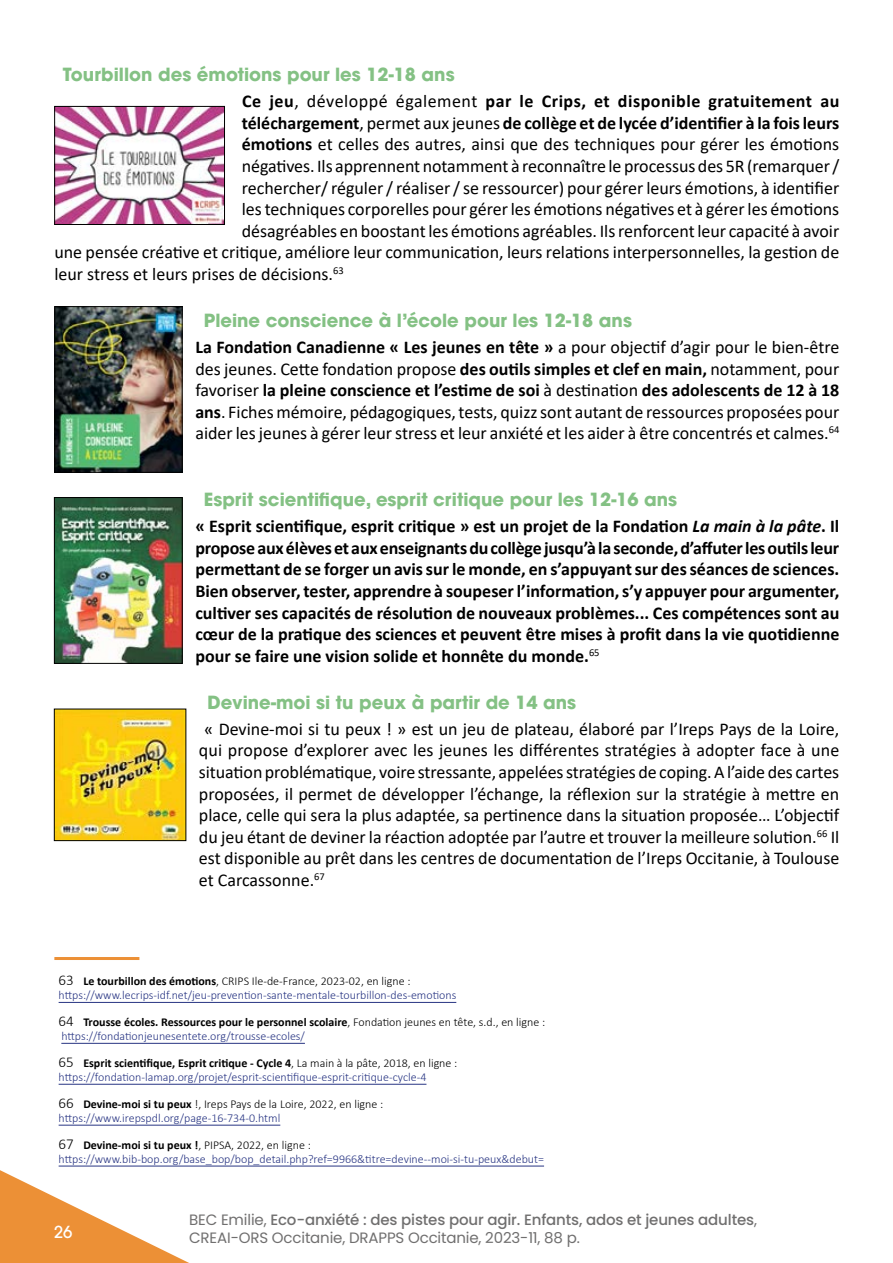
<style>
.page{position:relative;width:893px;height:1263px;background:#fff}
.page>*{position:absolute;margin:0;border:0;box-sizing:border-box;transform-origin:0 0}
.t1{font:18px/21.6px "Calibri";color:#000;text-align:justify}
.t2{font:700 18px/21.6px "Calibri";color:#000;text-align:justify}
.t3{font:700 18px "ITC Avant Garde Pro";color:#84c184}
.t4{font:700 18px "Calibri";letter-spacing:.03em;color:#000}
.t5{font:500 16.5px "ITC Avant Garde Pro";color:#fff}
.t6{font:500 15px "Poppins";letter-spacing:-.01em;color:#706f6f}
.t7{font:15px "Poppins";letter-spacing:-.01em;color:#706f6f}
.t8{font:300 12px/14.4px "Calibri";color:#283583}
.s1{font-weight:400}
.s2{font-weight:700}
.s3{font-style:italic}
.s4{font-size:15px;color:#000}
.s5{font-weight:700;color:#000}
.s6{color:#000}
</style>
<div class="page">
<svg style="left:0;top:1170px;width:189px;height:93px"></svg>
<img style="left:56px;top:108px;width:167px;height:115px">
<div style="left:54px;top:106px;width:171px;height:119px;border:1px solid #000"></div>
<hr style="left:54px;top:957px;width:85px;height:3px;background:#ec9036">
<hr style="left:59px;top:1002px;width:397px;height:1px;background:#283583">
<hr style="left:61px;top:1043px;width:244px;height:1px;background:#283583">
<hr style="left:59px;top:1084px;width:367px;height:1px;background:#283583">
<hr style="left:59px;top:1125px;width:221px;height:1px;background:#283583">
<hr style="left:59px;top:1166px;width:485px;height:1px;background:#283583">
<img style="left:56px;top:308px;width:125px;height:163px">
<div style="left:54px;top:306px;width:129px;height:167px;border:1px solid #000"></div>
<img style="left:56px;top:499px;width:125px;height:163px">
<div style="left:54px;top:497px;width:129px;height:167px;border:1px solid #000"></div>
<img style="left:56px;top:711px;width:128px;height:128px">
<div style="left:54px;top:709px;width:132px;height:132px;border:1px solid #000"></div>
<p class="t3" style="left:63px;top:63px;width:393px">Tourbillon des émotions pour les 12-18 ans</p>
<p class="t4" style="left:242px;top:89px;width:599px">Ce jeu<span class="s1">, développé également</span> par le Crips, et disponible gratuitement au</p>
<p class="t2" style="left:242px;top:112px;width:599px">téléchargement<span class="s1">, permet aux jeunes</span> de collège et de lycée d’identifier à la fois leurs</p>
<p class="t1" style="left:242px;top:133px;width:599px"><span class="s2">émotions</span> et celles des autres, ainsi que des techniques pour gérer les émotions</p>
<p class="t1" style="left:242px;top:155px;width:599px">négatives. Ils apprennent notamment à reconnaître le processus des 5R (remarquer/</p>
<p class="t1" style="left:242px;top:176px;width:599px">rechercher/ réguler / réaliser / se ressourcer) pour gérer leurs émotions, à identifier</p>
<p class="t1" style="left:242px;top:198px;width:599px">les techniques corporelles pour gérer les émotions négatives et à gérer les émotions</p>
<p class="t1" style="left:242px;top:220px;width:599px">désagréables en boostant les émotions agréables. Ils renforcent leur capacité à avoir</p>
<p class="t1" style="left:54px;top:241px;width:786px">une pensée créative et critique, améliore leur communication, leurs relations interpersonnelles, la gestion de</p>
<p class="t1" style="left:54px;top:263px;width:291px">leur stress et leurs prises de décisions.<sup>63</sup></p>
<p class="t3" style="left:204px;top:308px;width:430px">Pleine conscience à l’école pour les 12-18 ans</p>
<p class="t1" style="left:195px;top:336px;width:646px"><span class="s2">La Fondation Canadienne « Les jeunes en tête »</span> a pour objectif d’agir pour le bien-être des jeunes. Cette fondation propose <span class="s2">des outils simples et clef en main,</span> notamment, pour favoriser <span class="s2">la pleine conscience et l’estime de soi</span> à destination <span class="s2">des adolescents de 12 à 18 ans</span>. Fiches mémoire, pédagogiques, tests, quizz sont autant de ressources proposées pour aider les jeunes à gérer leur stress et leur anxiété et les aider à être concentrés et calmes.<sup>64</sup></p>
<p class="t3" style="left:204px;top:488px;width:475px">Esprit scientifique, esprit critique pour les 12-16 ans</p>
<p class="t2" style="left:195px;top:515px;width:645px">« Esprit scientifique, esprit critique » est un projet de la Fondation <span class="s3">La main à la pâte</span>. Il propose aux élèves et aux enseignants du collège jusqu’à la seconde, d’affuter les outils leur permettant de se forger un avis sur le monde, en s’appuyant sur des séances de sciences.<br>Bien observer, tester, apprendre à soupeser l’information, s’y appuyer pour argumenter, cultiver ses capacités de résolution de nouveaux problèmes... Ces compétences sont au cœur de la pratique des sciences et peuvent être mises à profit dans la vie quotidienne pour se faire une vision solide et honnête du monde.<sup>65</sup></p>
<p class="t3" style="left:207px;top:690px;width:370px">Devine-moi si tu peux à partir de 14 ans</p>
<p class="t1" style="left:199px;top:717px;width:642px">« Devine-moi si tu peux ! » est un jeu de plateau, élaboré par l’Ireps Pays de la Loire, qui propose d’explorer avec les jeunes les différentes stratégies à adopter face à une situation problématique, voire stressante, appelées stratégies de coping. A l’aide des cartes proposées, il permet de développer l’échange, la réflexion sur la stratégie à mettre en place, celle qui sera la plus adaptée, sa pertinence dans la situation proposée… L’objectif du jeu étant de deviner la réaction adoptée par l’autre et trouver la meilleure solution.<sup>66</sup> Il est disponible au prêt dans les centres de documentation de l’Ireps Occitanie, à Toulouse et Carcassonne.<sup>67</sup></p>
<p class="t8" style="left:59px;top:974px;width:399px"><span class="s4">63</span> <span class="s5">Le tourbillon des émotions</span><span class="s6">, CRIPS Ile-de-France, 2023-02, en ligne : </span>https://www.lecrips-idf.net/jeu-prevention-sante-mentale-tourbillon-des-emotions</p>
<p class="t8" style="left:59px;top:1015px;width:488px"><span class="s4">64</span> <span class="s5">Trousse écoles. Ressources pour le personnel scolaire</span><span class="s6">, Fondation jeunes en tête, s.d., en ligne : </span>https://fondationjeunesentete.org/trousse-ecoles/</p>
<p class="t8" style="left:59px;top:1055px;width:400px"><span class="s4">65</span> <span class="s5">Esprit scientifique, Esprit critique - Cycle 4</span><span class="s6">, La main à la pâte, 2018, en ligne : </span>https://fondation-lamap.org/projet/esprit-scientifique-esprit-critique-cycle-4</p>
<p class="t8" style="left:59px;top:1096px;width:326px"><span class="s4">66</span> <span class="s5">Devine-moi si tu peux</span> <span class="s6">!, Ireps Pays de la Loire, 2022, en ligne : </span>https://www.irepspdl.org/page-16-734-0.html</p>
<p class="t8" style="left:59px;top:1137px;width:487px"><span class="s4">67</span> <span class="s5">Devine-moi si tu peux !</span><span class="s6">, PIPSA, 2022, en ligne : </span>https://www.bib-bop.org/base_bop/bop_detail.php?ref=9966&amp;titre=devine--moi-si-tu-peux&amp;debut=</p>
<p class="t6" style="left:189px;top:1211px;width:569px"><span class="s1">BEC Emilie,</span> Eco-anxiété : des pistes pour agir. Enfants, ados et jeunes adultes<span class="s1">,</span></p>
<p class="t5" style="left:54px;top:1221px;width:20px">26</p>
<p class="t7" style="left:189px;top:1229px;width:392px">CREAI-ORS Occitanie, DRAPPS Occitanie, 2023-11, 88 p.</p>
</div>
